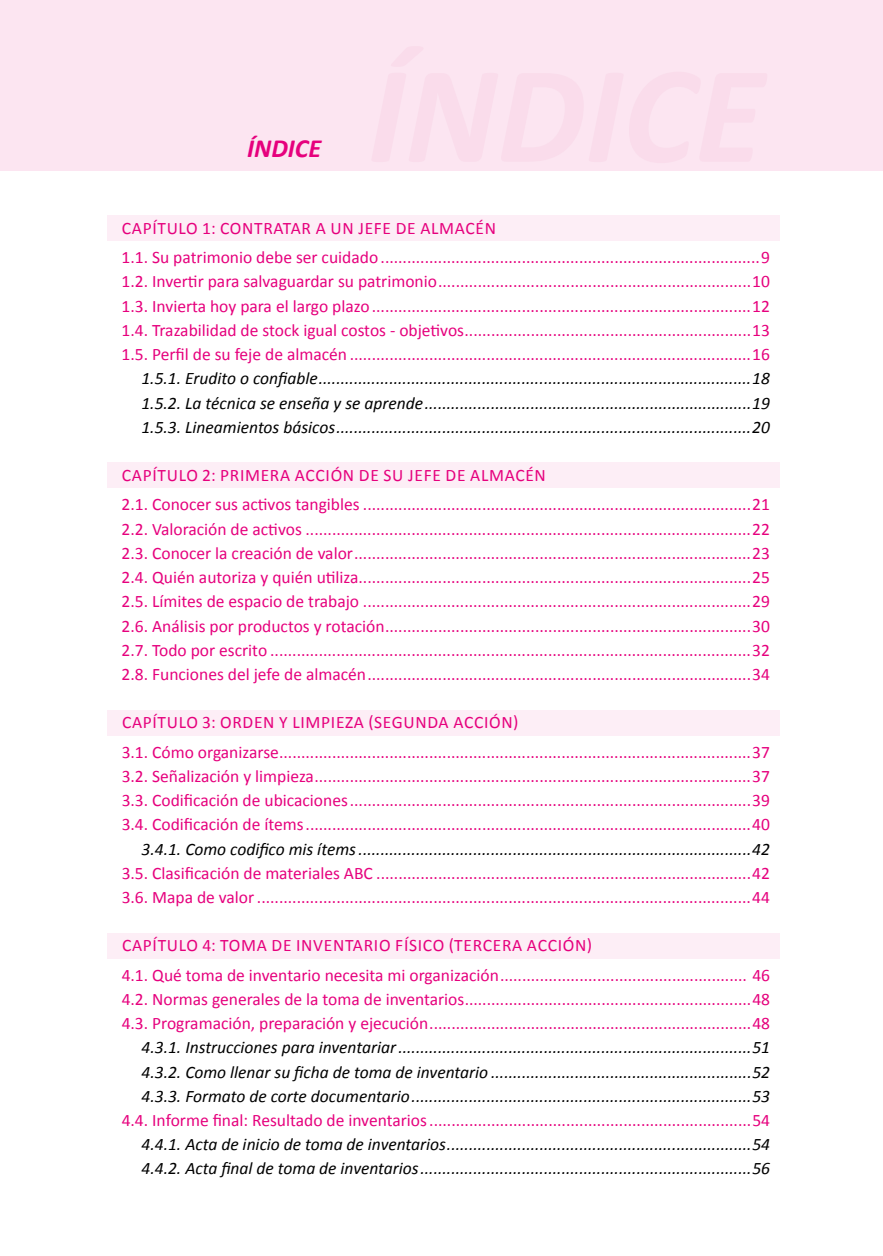
<style>
.page{position:relative;width:883px;height:1256px;background:#fff}
.page>*{position:absolute;margin:0;border:0;box-sizing:border-box;transform-origin:0 0}
.t1{font:italic 700 26.25px "Calibri";color:#e6007d}
.t2{font:17.5px/24.2px "Calibri";color:#e6007d;text-align:justify}
.t3{font:italic 17.5px/24.2px "Calibri";color:#000;text-align:justify}
.t4{font:17.5px/29.2px "Calibri";letter-spacing:.04em;color:#e6007d}
.t5{font:17.5px/29.2px "Calibri";letter-spacing:.02em;color:#e6007d}
</style>
<div class="page">
<div style="left:107px;top:215px;width:673px;height:26px;background:#fdeef6"></div>
<div style="left:107px;top:462px;width:673px;height:26px;background:#fdeef6"></div>
<div style="left:107px;top:932px;width:673px;height:26px;background:#fdeef6"></div>
<div style="left:107px;top:709px;width:673px;height:26px;background:#fdeef6"></div>
<div style="left:0;top:0;width:883px;height:171px;background:#fce5f1"></div>
<h1 class="t1" style="left:247px;top:131px;width:76px">ÍNDICE</h1>
<p class="t5" style="left:122px;top:214px;width:650px">CAPÍTULO 1: CONTRATAR A UN JEFE DE ALMACÉN<br>1.1. Su patrimonio debe ser cuidado ......................................................................................9</p>
<p class="t2" style="left:122px;top:269px;width:650px">1.2. Invertir para salvaguardar su patrimonio.......................................................................10<br>1.3. Invierta hoy para el largo plazo......................................................................................12<br>1.4. Trazabilidad de stock igual costos - objetivos.................................................................13<br>1.5. Perfil de su feje de almacén ...........................................................................................16</p>
<p class="t3" style="left:141px;top:366px;width:630px">1.5.1. Erudito o confiable..................................................................................................18<br>1.5.2. La técnica se enseña y se aprende..........................................................................19<br>1.5.3. Lineamientos básicos..............................................................................................20</p>
<p class="t4" style="left:122px;top:461px;width:650px">CAPÍTULO 2: PRIMERA ACCIÓN DE SU JEFE DE ALMACÉN<br>2.1. Conocer sus activos tangibles ........................................................................................21</p>
<p class="t2" style="left:122px;top:516px;width:650px">2.2. Valoración de activos .....................................................................................................22<br>2.3. Conocer la creación de valor..........................................................................................23<br>2.4. Quién autoriza y quién utiliza.........................................................................................25<br>2.5. Límites de espacio de trabajo ........................................................................................29<br>2.6. Análisis por productos y rotación...................................................................................30<br>2.7. Todo por escrito .............................................................................................................32<br>2.8. Funciones del jefe de almacén.......................................................................................34</p>
<p class="t4" style="left:122px;top:708px;width:650px">CAPÍTULO 3: ORDEN Y LIMPIEZA (SEGUNDA ACCIÓN)<br>3.1. Cómo organizarse...........................................................................................................37</p>
<p class="t2" style="left:122px;top:763px;width:650px">3.2. Señalización y limpieza...................................................................................................37<br>3.3. Codificación de ubicaciones...........................................................................................39<br>3.4. Codificación de ítems.....................................................................................................40</p>
<p class="t3" style="left:142px;top:835px;width:630px">3.4.1. Como codifico mis ítems.........................................................................................42</p>
<p class="t2" style="left:122px;top:860px;width:650px">3.5. Clasificación de materiales ABC .....................................................................................42<br>3.6. Mapa de valor................................................................................................................44</p>
<p class="t2" style="left:122px;top:930px;width:650px;line-height:29.2px">CAPÍTULO 4: TOMA DE INVENTARIO FÍSICO (TERCERA ACCIÓN)<br>4.1. Qué toma de inventario necesita mi organización........................................................ 46</p>
<p class="t2" style="left:122px;top:986px;width:650px">4.2. Normas generales de la toma de inventarios.................................................................48<br>4.3. Programación, preparación y ejecución.........................................................................48</p>
<p class="t3" style="left:142px;top:1034px;width:630px">4.3.1. Instrucciones para inventariar................................................................................51<br>4.3.2. Como llenar su ficha de toma de inventario ...........................................................52<br>4.3.3. Formato de corte documentario.............................................................................53</p>
<p class="t2" style="left:122px;top:1107px;width:650px">4.4. Informe final: Resultado de inventarios.........................................................................54</p>
<p class="t3" style="left:142px;top:1131px;width:630px">4.4.1. Acta de inicio de toma de inventarios.....................................................................54<br>4.4.2. Acta final de toma de inventarios...........................................................................56</p>
</div>
